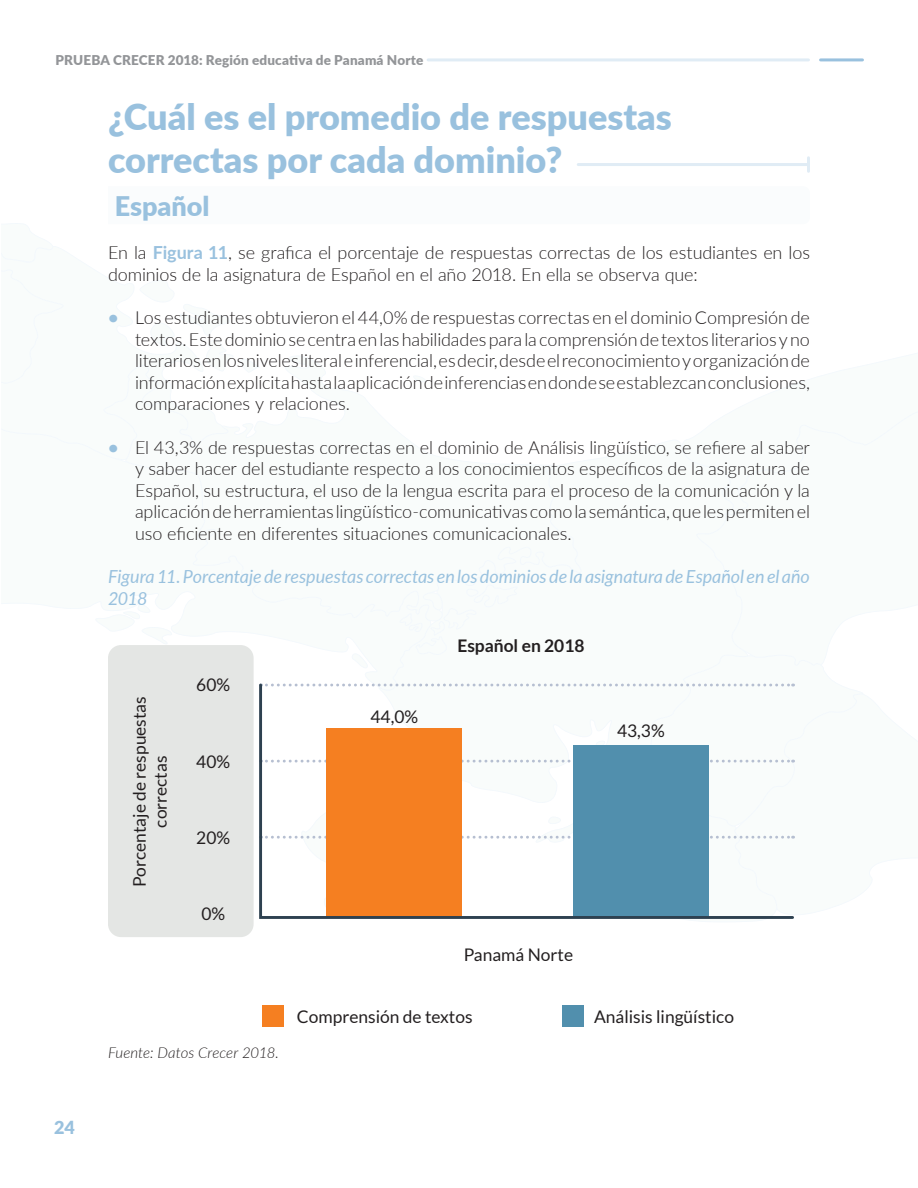
<style>
.page{position:relative;width:918px;height:1188px;background:#fff}
.page>*{position:absolute;margin:0;border:0;box-sizing:border-box;transform-origin:0 0}
.Títulos{font:900 36px/43.2px "Lato";color:#99c1de}
.Materias{font:900 27px "Lato";color:#99c1de}
.Cuerpos_de_texto_1_c{font:300 18px/21.6px "Lato";letter-spacing:-.005em;color:#231f20;text-align:justify}
.Figuras{font:italic 18px/21.6px "Lato";letter-spacing:-.005em;color:#99c1de}
.t1{font:900 18px "Lato";color:#99c1de}
.t2{font:17.4px/20.9px "Lato";color:#231f20;text-align:center}
.t3{font:700 17.4px "Lato";color:#231f20}
.Fuentes_Tablas_figur{font:italic 300 15px "Lato";color:#231f20}
.t4{font:900 13.5px "Lato";letter-spacing:.01em;color:#939598}
.s1{font-weight:700;color:#99c1de}
</style>
<div class="page">
<hr style="left:428px;top:58px;width:380px;height:3px;background:#e0ecf5">
<hr style="left:821px;top:58px;width:41px;height:3px;background:#99c1de">
<svg style="left:121px;top:356px;width:460px;height:264px"></svg>
<svg style="left:66px;top:252px;width:163px;height:208px"></svg>
<svg style="left:139px;top:280px;width:95px;height:92px"></svg>
<svg style="left:240px;top:358px;width:21px;height:16px"></svg>
<svg style="left:97px;top:604px;width:75px;height:40px"></svg>
<svg style="left:413px;top:375px;width:13px;height:7px"></svg>
<svg style="left:261px;top:584px;width:656px;height:331px"></svg>
<div style="left:108px;top:645px;width:146px;height:292px;background:#e4e6e4;border-radius:13px"></div>
<div style="left:262px;top:1006px;width:22px;height:21px;background:#f57f21"></div>
<div style="left:562px;top:1006px;width:21px;height:21px;background:#518fad"></div>
<svg style="left:259px;top:682px;width:537px;height:238px"></svg>
<hr style="left:578px;top:163px;width:231px;height:3px;background:#e0ecf5">
<svg style="left:807px;top:158px;width:3px;height:13px"></svg>
<p class="t4" style="left:56px;top:50px;width:369px">PRUEBA CRECER 2018: Región educativa de Panamá Norte</p>
<p class="Títulos" style="left:108px;top:93px;width:565px">¿Cuál es el promedio de respuestas correctas por cada dominio?</p>
<p class="Materias" style="left:115px;top:186px;width:96px">Español</p>
<p class="Cuerpos_de_texto_1_c" style="left:108px;top:241px;width:703px">En la <span class="s1">Figura 11</span>, se grafica el porcentaje de respuestas correctas de los estudiantes en los dominios de la asignatura de Español en el año 2018. En ella se observa que:</p>
<p class="Cuerpos_de_texto_1_c" style="left:135px;top:306px;width:677px;text-indent:-27px"><span class="s1">•</span> Los estudiantes obtuvieron el 44,0% de respuestas correctas en el dominio Compresión de textos. Este dominio se centra en las habilidades para la comprensión de textos literarios y no literarios en los niveles literal e inferencial, es decir, desde el reconocimiento y organización de información explícita hasta la aplicación de inferencias en donde se establezcan conclusiones, comparaciones y relaciones.</p>
<p class="Cuerpos_de_texto_1_c" style="left:135px;top:436px;width:677px;text-indent:-27px"><span class="s1">•</span> El 43,3% de respuestas correctas en el dominio de Análisis lingüístico, se refiere al saber y saber hacer del estudiante respecto a los conocimientos específicos de la asignatura de Español, su estructura, el uso de la lengua escrita para el proceso de la comunicación y la aplicación de herramientas lingüístico-comunicativas como la semántica, que les permiten el uso eficiente en diferentes situaciones comunicacionales.</p>
<p class="Figuras" style="left:108px;top:565px;width:703px">Figura 11. Porcentaje de respuestas correctas en los dominios de la asignatura de Español en el año<br>2018</p>
<p class="t1" style="left:54px;top:1114px;width:22px">24</p>
<p class="t2" style="left:129px;top:887px;width:192px;rotate:-90deg">Porcentaje de respuestas correctas</p>
<p class="t2" style="left:196px;top:675px;width:35px">60%</p>
<p class="t2" style="left:196px;top:751px;width:35px">40%</p>
<p class="t2" style="left:196px;top:827px;width:35px">20%</p>
<p class="t2" style="left:201px;top:903px;width:25px">0%</p>
<p class="Fuentes_Tablas_figur" style="left:108px;top:1043px;width:172px">Fuente: Datos Crecer 2018.</p>
<p class="t2" style="left:371px;top:706px;width:49px">44,0%</p>
<p class="t3" style="left:457px;top:635px;width:129px">Español en 2018</p>
<p class="t2" style="left:617px;top:720px;width:49px">43,3%</p>
<p class="t2" style="left:464px;top:944px;width:111px">Panamá Norte</p>
<p class="t2" style="left:297px;top:1006px;width:177px">Comprensión de textos</p>
<p class="t2" style="left:594px;top:1006px;width:141px">Análisis lingüístico</p>
</div>
